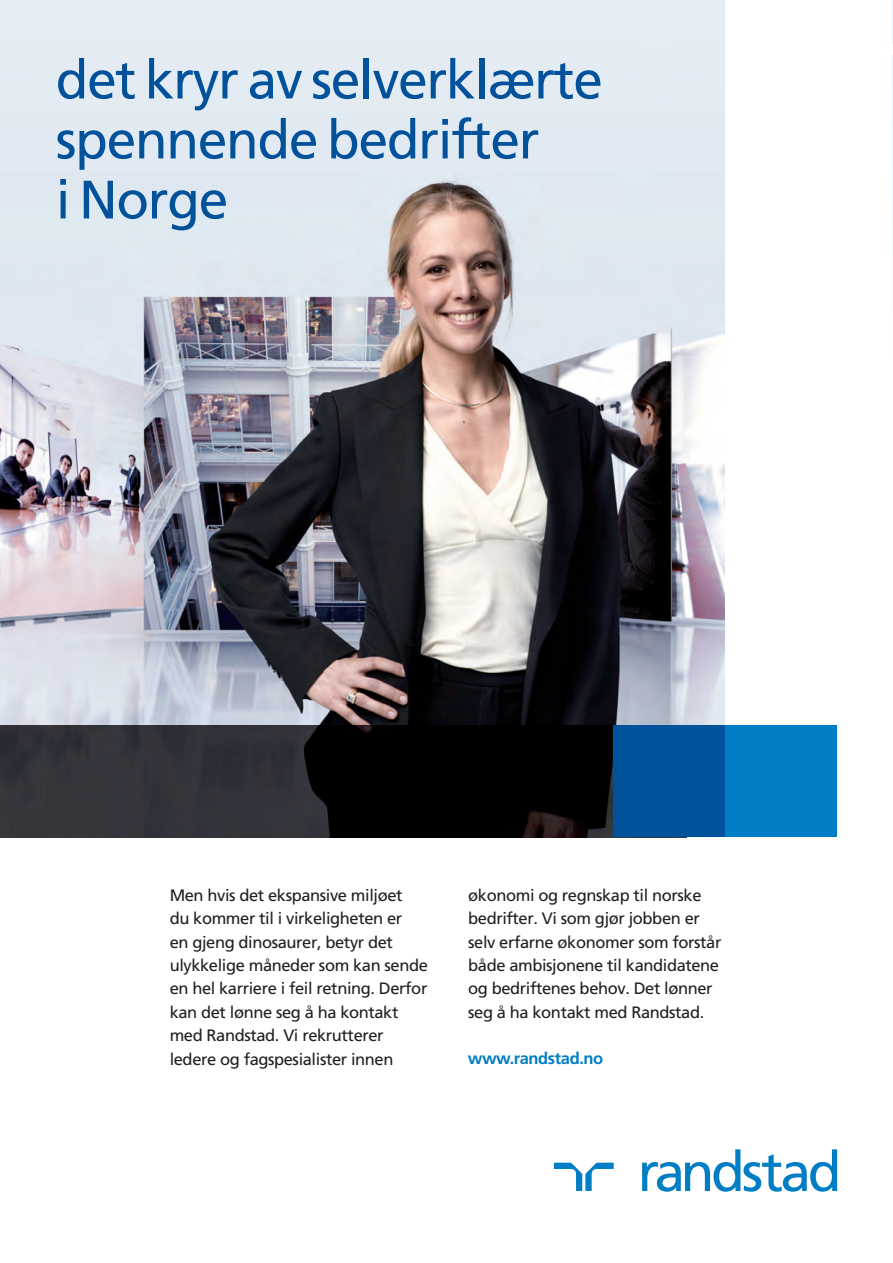
<style>
.page{position:relative;width:893px;height:1263px;background:#fff}
.page>*{position:absolute;margin:0;border:0;box-sizing:border-box;transform-origin:0 0}
.t1{font:54px/60px "Frutiger";letter-spacing:-.025em;color:#01519b}
.t2{font:16.5px/23.4px "Frutiger";letter-spacing:-.025em;color:#231f20}
.t3{font:700 16.5px "Frutiger";letter-spacing:-.025em;color:#007ec5}
</style>
<div class="page">
<svg style="left:892px;top:1px;width:1px;height:267px"></svg>
<svg style="left:892px;top:42px;width:1px;height:13px"></svg>
<img style="left:0;top:0;width:725px;height:725px">
<svg style="left:554px;top:1163px;width:60px;height:28px"></svg>
<svg style="left:642px;top:1149px;width:195px;height:43px"></svg>
<div style="left:725px;top:725px;width:112px;height:112px;background:#007ec5"></div>
<img style="left:0;top:725px;width:613px;height:112px">
<div style="left:613px;top:725px;width:112px;height:112px;background:#01519b"></div>
<h1 class="t1" style="left:56px;top:49px;width:549px">det kryr av selverklærte spennende bedrifter<br>i Norge</h1>
<p class="t2" style="left:170px;top:883px;width:260px">Men hvis det ekspansive miljøet<br>du kommer til i virkeligheten er<br>en gjeng dinosaurer, betyr det ulykkelige måneder som kan sende en hel karriere i feil retning. Derfor kan det lønne seg å ha kontakt med Randstad. Vi rekrutterer ledere og fagspesialister innen</p>
<p class="t2" style="left:468px;top:883px;width:255px">økonomi og regnskap til norske bedrifter. Vi som gjør jobben er selv erfarne økonomer som forstår både ambisjonene til kandidatene og bedriftenes behov. Det lønner seg å ha kontakt med Randstad.</p>
<p class="t3" style="left:468px;top:1049px;width:137px">www.randstad.no</p>
</div>
